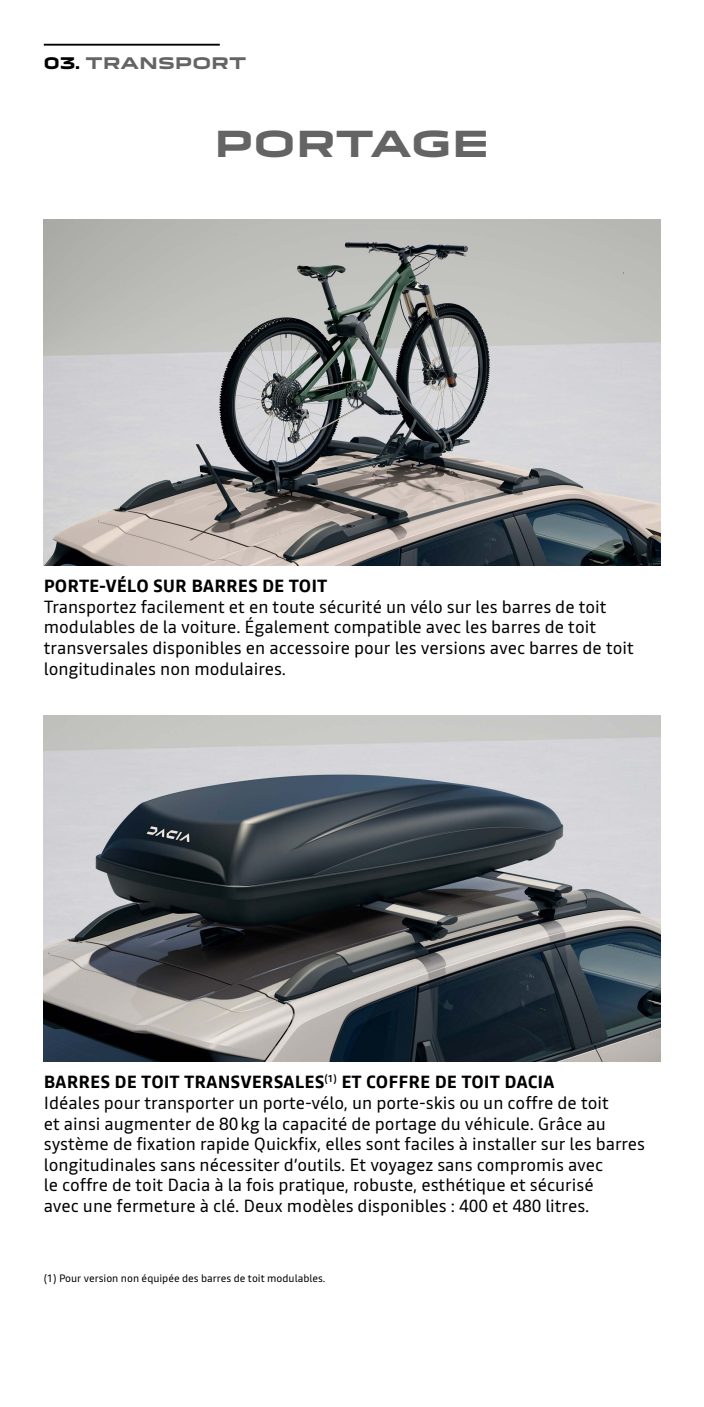
<style>
.page{position:relative;width:704px;height:1407px;background:#fff}
.page>*{position:absolute;margin:0;border:0;box-sizing:border-box;transform-origin:0 0}
.t1{font:700 35px "Dacia Block Extended";color:#646464}
.t2{font:17.5px/20.6px "Read";color:#000}
.t3{font:700 17.5px "Read";color:#000}
.t4{font:700 15.62px "Dacia Block Extended";color:#646464}
.t5{font:10.62px "Read";color:#000}
.s1{color:#000}
.s2{font-weight:700}
</style>
<div class="page">
<img style="left:44px;top:220px;width:615px;height:345px">
<img style="left:44px;top:716px;width:615px;height:345px">
<hr style="left:44px;top:44px;width:176px;height:2px;background:#000">
<p class="t4" style="left:44px;top:54px;width:204px"><span class="s1">03.</span> TRANSPORT</p>
<h1 class="t1" style="left:214px;top:125px;width:277px">PORTAGE</h1>
<p class="t3" style="left:44px;top:574px;width:285px">PORTE-VÉLO SUR BARRES DE TOIT</p>
<p class="t2" style="left:44px;top:596px;width:591px">Transportez facilement et en toute sécurité un vélo sur les barres de toit modulables de la voiture. Également compatible avec les barres de toit transversales disponibles en accessoire pour les versions avec barres de toit longitudinales non modulaires.</p>
<p class="t2" style="left:44px;top:1071px;width:602px"><span class="s2">BARRES DE TOIT TRANSVERSALES</span><sup>(1)</sup> <span class="s2">ET COFFRE DE TOIT DACIA<br></span>Idéales pour transporter un porte-vélo, un porte-skis ou un coffre de toit<br>et ainsi augmenter de 80kg la capacité de portage du véhicule. Grâce au système de fixation rapide Quickfix, elles sont faciles à installer sur les barres longitudinales sans nécessiter d’outils. Et voyagez sans compromis avec<br>le coffre de toit Dacia à la fois pratique, robuste, esthétique et sécurisé<br>avec une fermeture à clé. Deux modèles disponibles : 400 et 480 litres.</p>
<p class="t5" style="left:44px;top:1271px;width:283px">(1) Pour version non équipée des barres de toit modulables.</p>
</div>
